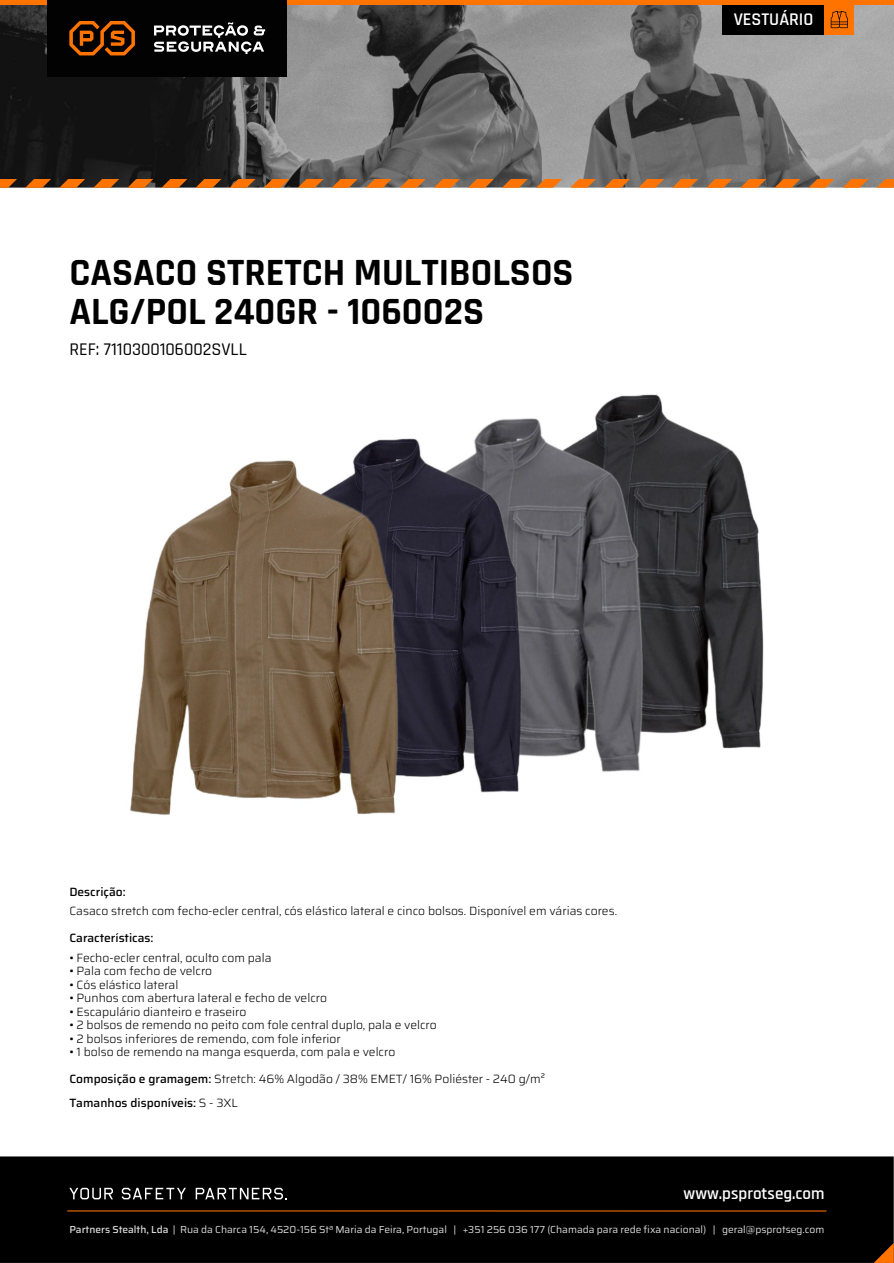
<style>
.page{position:relative;width:894px;height:1263px;background:#fff}
.page>*{position:absolute;margin:0;border:0;box-sizing:border-box;transform-origin:0 0}
.t1{font:700 39px/39px "Rajdhani";color:#000}
.t2{font:500 18px "Rajdhani";color:#000}
.t3{font:600 18px "Rajdhani";color:#fff}
.t4{font:600 16.95px "Rajdhani";color:#fff}
.t5{font:300 12px/24px "Saira";color:#000}
.t6{font:500 12px "Saira";color:#000}
.t7{font:10.2px "Saira";color:#dadada}
.s1{font-weight:500}
</style>
<div class="page">
<img style="left:0;top:5px;width:893px;height:183px">
<div style="left:0;top:1156px;width:893px;height:107px;background:#000"></div>
<svg style="left:69px;top:1188px;width:44px;height:11px"></svg>
<svg style="left:122px;top:1188px;width:64px;height:11px"></svg>
<svg style="left:195px;top:1188px;width:92px;height:11px"></svg>
<hr style="left:67px;top:1210px;width:759px;height:1px;background:#ff7400">
<div style="left:0;top:0;width:893px;height:5px;background:#ff7400"></div>
<div style="left:47px;top:0;width:240px;height:76px;background:#020202"></div>
<svg style="left:154px;top:22px;width:111px;height:32px"></svg>
<svg style="left:69px;top:21px;width:66px;height:34px"></svg>
<div style="left:721px;top:5px;width:103px;height:29px;background:#000"></div>
<div style="left:824px;top:5px;width:29px;height:29px;background:#ff7400"></div>
<svg style="left:830px;top:11px;width:17px;height:17px"></svg>
<svg style="left:873px;top:1243px;width:20px;height:20px"></svg>
<svg style="left:0;top:179px;width:17px;height:9px"></svg>
<svg style="left:263px;top:179px;width:26px;height:9px"></svg>
<svg style="left:536px;top:179px;width:25px;height:9px"></svg>
<svg style="left:740px;top:179px;width:26px;height:9px"></svg>
<svg style="left:127px;top:179px;width:26px;height:9px"></svg>
<svg style="left:400px;top:179px;width:25px;height:9px"></svg>
<svg style="left:672px;top:179px;width:26px;height:9px"></svg>
<svg style="left:876px;top:179px;width:17px;height:9px"></svg>
<svg style="left:59px;top:179px;width:26px;height:9px"></svg>
<svg style="left:331px;top:179px;width:26px;height:9px"></svg>
<svg style="left:604px;top:179px;width:25px;height:9px"></svg>
<svg style="left:808px;top:179px;width:26px;height:9px"></svg>
<svg style="left:195px;top:179px;width:26px;height:9px"></svg>
<svg style="left:468px;top:179px;width:25px;height:9px"></svg>
<svg style="left:25px;top:179px;width:26px;height:9px"></svg>
<svg style="left:297px;top:179px;width:26px;height:9px"></svg>
<svg style="left:570px;top:179px;width:25px;height:9px"></svg>
<svg style="left:774px;top:179px;width:26px;height:9px"></svg>
<svg style="left:161px;top:179px;width:26px;height:9px"></svg>
<svg style="left:434px;top:179px;width:25px;height:9px"></svg>
<svg style="left:706px;top:179px;width:26px;height:9px"></svg>
<svg style="left:93px;top:179px;width:26px;height:9px"></svg>
<svg style="left:366px;top:179px;width:25px;height:9px"></svg>
<svg style="left:638px;top:179px;width:26px;height:9px"></svg>
<svg style="left:842px;top:179px;width:26px;height:9px"></svg>
<svg style="left:229px;top:179px;width:26px;height:9px"></svg>
<svg style="left:502px;top:179px;width:25px;height:9px"></svg>
<img style="left:130px;top:394px;width:634px;height:421px">
<h1 class="t1" style="left:69px;top:254px;width:505px">CASACO STRETCH MULTIBOLSOS<br>ALG/POL 240GR - 106002S</h1>
<h2 class="t2" style="left:69px;top:338px;width:179px">REF: 7110300106002SVLL</h2>
<h2 class="t3" style="left:733px;top:8px;width:81px">VESTUÁRIO</h2>
<p class="t6" style="left:69px;top:882px;width:58px">Descrição:</p>
<p class="t5" style="left:69px;top:899px;width:549px">Casaco stretch com fecho-ecler central, cós elástico lateral e cinco bolsos. Disponível em várias cores.</p>
<p class="t6" style="left:69px;top:929px;width:86px">Características:</p>
<p class="t5" style="left:69px;top:946px;width:204px">• Fecho-ecler central, oculto com pala</p>
<p class="t5" style="left:69px;top:959px;width:144px">• Pala com fecho de velcro</p>
<p class="t5" style="left:69px;top:973px;width:110px">• Cós elástico lateral</p>
<p class="t5" style="left:69px;top:986px;width:259px">• Punhos com abertura lateral e fecho de velcro</p>
<p class="t5" style="left:69px;top:1000px;width:178px">• Escapulário dianteiro e traseiro</p>
<p class="t5" style="left:69px;top:1013px;width:369px">• 2 bolsos de remendo no peito com fole central duplo, pala e velcro</p>
<p class="t5" style="left:69px;top:1027px;width:273px">• 2 bolsos inferiores de remendo, com fole inferior</p>
<p class="t5" style="left:69px;top:1040px;width:327px">• 1 bolso de remendo na manga esquerda, com pala e velcro</p>
<p class="t5" style="left:69px;top:1067px;width:477px"><span class="s1">Composição e gramagem:</span> Stretch: 46% Algodão / 38% EMET/ 16% Poliéster - 240 g/m²<br><span class="s1">Tamanhos disponíveis:</span> S - 3XL</p>
<h3 class="t4" style="left:683px;top:1183px;width:142px">www.psprotseg.com</h3>
<p class="t7" style="left:69px;top:1221px;width:756px"><span class="s1">Partners Stealth, Lda</span> | Rua da Charca 154, 4520-156 Stª Maria da Feira, Portugal | +351 256 036 177 (Chamada para rede fixa nacional) | geral@psprotseg.com</p>
</div>
